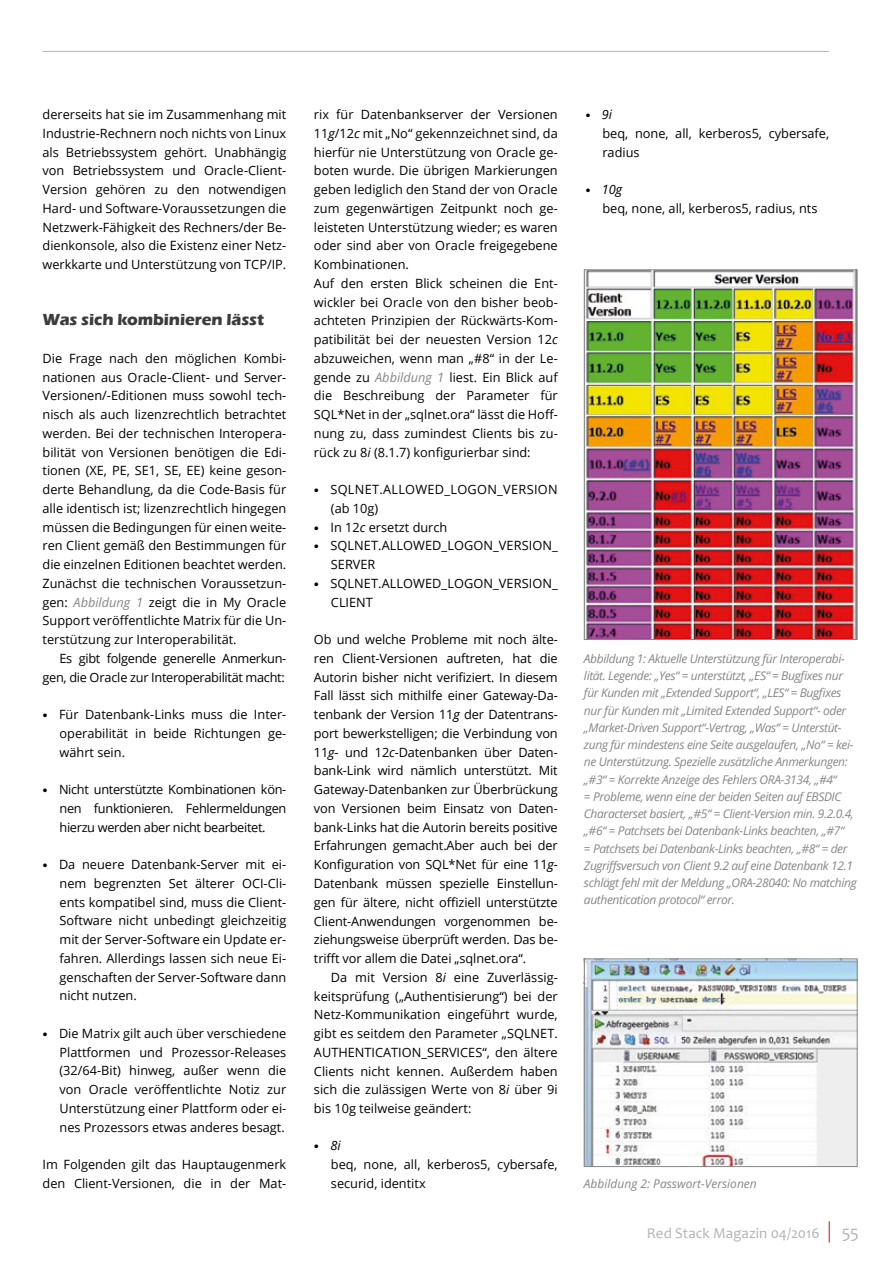
<style>
.page{position:relative;width:893px;height:1263px;background:#fff}
.page>*{position:absolute;margin:0;border:0;box-sizing:border-box;transform-origin:0 0}
.t1{font:700 16.5px "Eras ITC";letter-spacing:-.005em;color:#3c3c3b}
.t2{font:15px "Candara";letter-spacing:.005em;color:#b3b2b2}
.t3{font:12.75px/18.8px "Open Sans";color:#000;text-align:justify}
.t4{font:12.75px/18.8px "Open Sans";letter-spacing:-.025em;color:#000;text-align:right}
.t5{font:12.75px/18.8px "Open Sans";letter-spacing:.02em;color:#000}
.t6{font:italic 12px/17.2px "Open Sans";letter-spacing:-.03em;color:#878787}
.t7{font:italic 12px "Open Sans";color:#878787}
.s1{font-style:italic;color:#878787}
.s2{font-family:"Stone Serif Std";font-weight:500;font-size:10.5px}
.s3{font-style:italic}
.s4{font-size:18px}
</style>
<div class="page">
<svg style="left:829px;top:1221px;width:1px;height:21px"></svg>
<hr style="left:43px;top:51px;width:786px;height:1px;background:#b3b2b2">
<img style="left:586px;top:271px;width:269px;height:367px">
<div style="left:584px;top:269px;width:273px;height:371px;border:1px solid #878787"></div>
<img style="left:586px;top:960px;width:269px;height:205px">
<div style="left:584px;top:958px;width:273px;height:209px;border:1px solid #878787"></div>
<p class="t3" style="left:43px;top:105px;width:245px">dererseits hat sie im Zusammenhang mit Industrie-Rechnern noch nichts von Linux als Betriebssystem gehört. Unabhängig von Betriebssystem und Oracle-Client-Version gehören zu den notwendigen Hard- und Software-Voraussetzungen die Netzwerk-Fähigkeit des Rechners/der Be&shy;dienkonsole, also die Existenz einer Netz&shy;werkkarte und Unterstützung von TCP/IP.</p>
<p class="t1" style="left:43px;top:310px;width:223px">Was sich kombinieren lässt</p>
<p class="t3" style="left:43px;top:348px;width:245px">Die Frage nach den möglichen Kombi&shy;nationen aus Oracle-Client- und Server-Versionen/-Editionen muss sowohl tech&shy;nisch als auch lizenzrechtlich betrachtet werden. Bei der technischen Interopera&shy;bilität von Versionen benötigen die Edi&shy;tionen (XE, PE, SE1, SE, EE) keine geson&shy;derte Behandlung, da die Code-Basis für alle identisch ist; lizenzrechtlich hingegen müssen die Bedingungen für einen weite&shy;ren Client gemäß den Bestimmungen für die einzelnen Editionen beachtet werden.<br>Zunächst die technischen Voraussetzun&shy;gen: <span class="s1">Abbildung 1</span> zeigt die in My Oracle Support veröffentlichte Matrix für die Un&shy;terstützung zur Interoperabilität.</p>
<p class="t4" style="left:43px;top:649px;width:245px">Es gibt folgende generelle Anmerkun&shy;gen, die Oracle zur Interoperabilität macht:</p>
<p class="t3" style="left:60px;top:705px;width:228px;text-indent:-17px"><span class="s2">•</span> Für Datenbank-Links muss die Inter&shy;operabilität in beide Richtungen ge&shy;währt sein.</p>
<p class="t3" style="left:60px;top:780px;width:228px;text-indent:-17px"><span class="s2">•</span> Nicht unterstützte Kombinationen kön&shy;nen funktionieren. Fehlermeldungen hierzu werden aber nicht bearbeitet.</p>
<p class="t3" style="left:60px;top:855px;width:228px;text-indent:-17px"><span class="s2">•</span> Da neuere Datenbank-Server mit ei&shy;nem begrenzten Set älterer OCI-Cli&shy;ents kompatibel sind, muss die Client-Software nicht unbedingt gleichzeitig mit der Server-Software ein Update er&shy;fahren. Allerdings lassen sich neue Ei&shy;genschaften der Server-Software dann nicht nutzen.</p>
<p class="t3" style="left:60px;top:1023px;width:228px;text-indent:-17px"><span class="s2">•</span> Die Matrix gilt auch über verschiedene Plattformen und Prozessor-Releases (32/64-Bit) hinweg, außer wenn die von Oracle veröffentlichte Notiz zur Unterstützung einer Plattform oder ei&shy;nes Prozessors etwas anderes besagt.</p>
<p class="t3" style="left:43px;top:1155px;width:245px">Im Folgenden gilt das Hauptaugenmerk den Client-Versionen, die in der Mat-</p>
<p class="t3" style="left:314px;top:105px;width:245px;text-align:left">rix für Datenbankserver der Versionen 11<span class="s3">g</span>/12<span class="s3">c</span> mit „No“ gekennzeichnet sind, da hierfür nie Unterstützung von Oracle ge&shy;boten wurde. Die übrigen Markierungen geben lediglich den Stand der von Oracle zum gegenwärtigen Zeitpunkt noch ge&shy;leisteten Unterstützung wieder; es waren oder sind aber von Oracle freigegebene Kombinationen.<br>Auf den ersten Blick scheinen die Ent&shy;wickler bei Oracle von den bisher beob&shy;achteten Prinzipien der Rückwärts-Kom&shy;patibilität bei der neuesten Version 12<span class="s3">c </span>abzuweichen, wenn man „#8“ in der Le&shy;gende zu <span class="s1">Abbildung 1</span> liest. Ein Blick auf die Beschreibung der Parameter für SQL*Net in der „sqlnet.ora“ lässt die Hoff&shy;nung zu, dass zumindest Clients bis zu&shy;rück zu 8<span class="s3">i</span> (8.1.7) konfigurierbar sind:</p>
<p class="t5" style="left:331px;top:480px;width:228px;text-indent:-17px"><span class="s2">•</span> SQLNET.ALLOWED_LOGON_VERSION (ab 10g)</p>
<p class="t3" style="left:314px;top:517px;width:135px"><span class="s2">•</span> In 12<span class="s3">c</span> ersetzt durch</p>
<p class="t3" style="left:331px;top:536px;width:228px;text-indent:-17px"><span class="s2">•</span> SQLNET.ALLOWED_LOGON_VERSION_<br>SERVER</p>
<p class="t3" style="left:331px;top:573px;width:228px;text-indent:-17px"><span class="s2">•</span> SQLNET.ALLOWED_LOGON_VERSION_<br>CLIENT</p>
<p class="t3" style="left:314px;top:630px;width:245px">Ob und welche Probleme mit noch älte&shy;ren Client-Versionen auftreten, hat die Autorin bisher nicht verifiziert. In diesem Fall lässt sich mithilfe einer Gateway-Da&shy;tenbank der Version 11<span class="s3">g</span> der Datentrans&shy;port bewerkstelligen; die Verbindung von 11<span class="s3">g</span>- und 12<span class="s3">c</span>-Datenbanken über Daten&shy;bank-Link wird nämlich unterstützt. Mit Gateway-Datenbanken zur Überbrückung von Versionen beim Einsatz von Daten&shy;bank-Links hat die Autorin bereits positive Erfahrungen gemacht.Aber auch bei der Konfiguration von SQL*Net für eine 11<span class="s3">g-</span>Datenbank müssen spezielle Einstellun&shy;gen für ältere, nicht offiziell unterstützte Client-Anwendungen vorgenommen be&shy;ziehungsweise überprüft werden. Das be&shy;trifft vor allem die Datei „sqlnet.ora“.</p>
<p class="t3" style="left:314px;top:967px;width:245px;text-indent:17px">Da mit Version 8<span class="s3">i</span> eine Zuverlässig&shy;keitsprüfung („Authentisierung“) bei der Netz-Kommunikation eingeführt wurde, gibt es seitdem den Parameter „SQLNET.<br>AUTHENTICATION_SERVICES“, den ältere Clients nicht kennen. Außerdem haben sich die zulässigen Werte von 8<span class="s3">i</span> über 9i bis 10g teilweise geändert:</p>
<p class="t3" style="left:331px;top:1136px;width:228px;text-align:left;text-indent:-17px"><span class="s2">•</span> <span class="s3">8i<br></span>beq, none, all, kerberos5, cybersafe, securid, identitx</p>
<p class="t3" style="left:602px;top:105px;width:228px;text-align:left;text-indent:-17px"><span class="s2">•</span> <span class="s3">9i<br></span>beq, none, all, kerberos5, cybersafe, radius</p>
<p class="t3" style="left:602px;top:180px;width:216px;text-indent:-17px"><span class="s2">•</span> <span class="s3">10g<br></span>beq, none, all, kerberos5, radius, nts</p>
<p class="t6" style="left:584px;top:650px;width:274px">Abbildung 1: Aktuelle Unterstützung für Interoperabi&shy;lität. Legende: „Yes“ = unterstützt, „ES“ = Bugfixes nur für Kunden mit „Extended Support“, „LES“ = Bugfixes nur für Kunden mit „Limited Extended Support“- oder „Market-Driven Support“-Vertrag, „Was“ = Unterstüt&shy;zung für mindestens eine Seite ausgelaufen, „No“ = kei&shy;ne Unterstützung. Spezielle zusätzliche Anmerkungen: „#3“ = Korrekte Anzeige des Fehlers ORA-3134, „#4“<br>= Probleme, wenn eine der beiden Seiten auf EBSDIC Characterset basiert, „#5“ = Client-Version min. 9.2.0.4, „#6“ = Patchsets bei Datenbank-Links beachten, „#7“<br>= Patchsets bei Datenbank-Links beachten, „#8“ = der Zugriffsversuch von Client 9.2 auf eine Datenbank 12.1 schlägt fehl mit der Meldung „ORA-28040: No matching authentication protocol“ error.</p>
<p class="t7" style="left:584px;top:1175px;width:174px">Abbildung 2: Passwort-Versionen</p>
<p class="t2" style="left:647px;top:1223px;width:213px">Red Stack Magazin 04/2016 <span class="s4">55</span></p>
</div>
